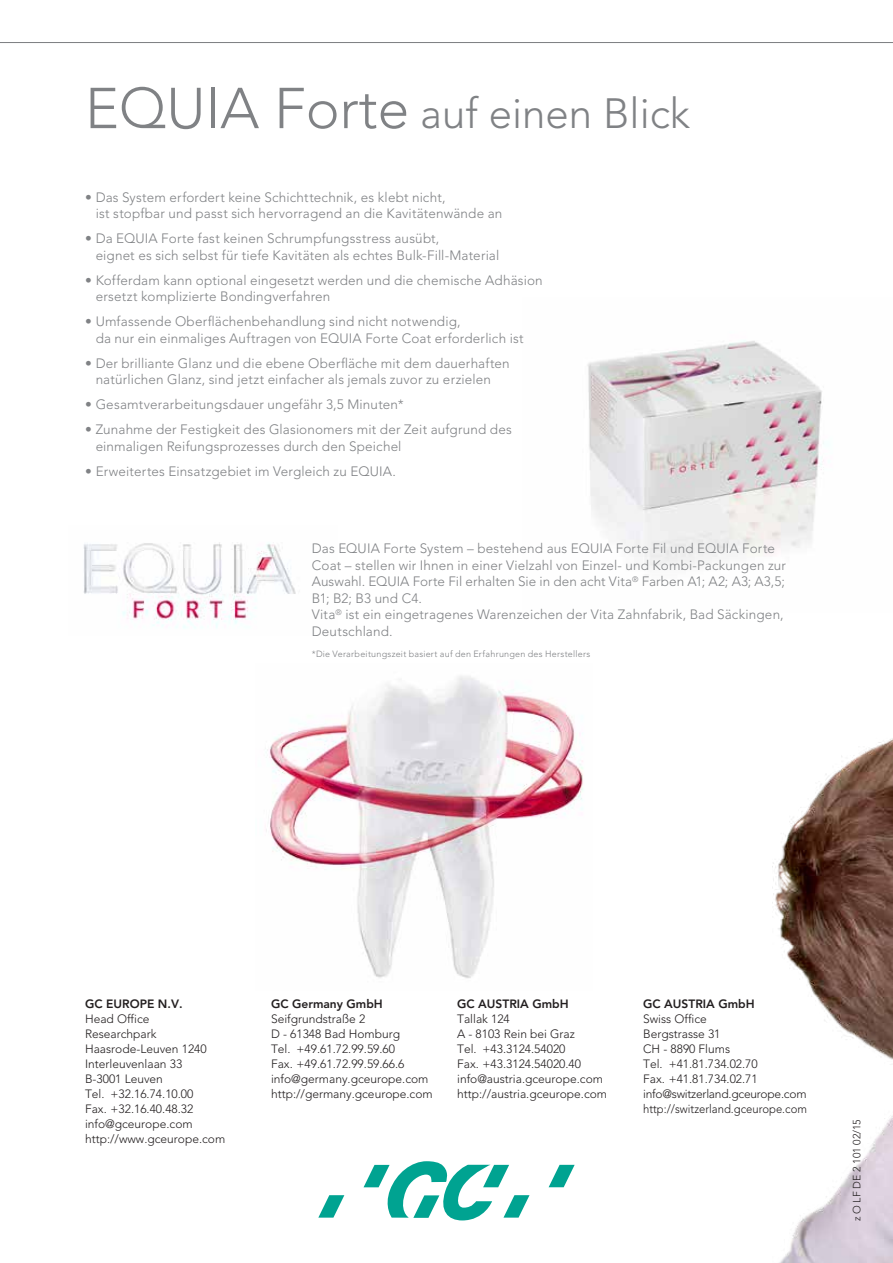
<style>
.page{position:relative;width:893px;height:1263px;background:#fff}
.page>*{position:absolute;margin:0;border:0;box-sizing:border-box;transform-origin:0 0}
.t1{font:300 42px "Avenir LT Std";color:#808285}
.t2{font:300 13.5px/16.5px "Avenir LT Std";letter-spacing:.01em;color:#808285}
.t3{font:300 12px/15px "Avenir LT Std";color:#231f20}
.t4{font:800 12px "Avenir LT Std";color:#231f20}
.t5{font:300 10.5px "Avenir LT Std";color:#231f20}
.t6{font:300 9px "Avenir LT Std";letter-spacing:.03em;color:#808285}
.s1{font-size:57px}
</style>
<div class="page">
<svg style="left:0;top:42px;width:893px;height:1px"></svg>
<svg style="left:549px;top:1165px;width:26px;height:22px"></svg>
<svg style="left:364px;top:1161px;width:165px;height:59px"></svg>
<svg style="left:318px;top:1195px;width:26px;height:22px"></svg>
<img style="left:266px;top:676px;width:316px;height:302px">
<img style="left:83px;top:542px;width:213px;height:86px">
<img style="left:582px;top:340px;width:311px;height:923px">
<h1 class="t1" style="left:85px;top:89px;width:607px"><span class="s1">EQUIA Forte</span> auf einen Blick</h1>
<p class="t2" style="left:96px;top:189px;width:408px;text-indent:-11px">• Das System erfordert keine Schichttechnik, es klebt nicht,<br>ist stopfbar und passt sich hervorragend an die Kavitätenwände an</p>
<p class="t2" style="left:96px;top:230px;width:405px;text-indent:-11px">• Da EQUIA Forte fast keinen Schrumpfungsstress ausübt,<br>eignet es sich selbst für tiefe Kavitäten als echtes Bulk-Fill-Material</p>
<p class="t2" style="left:96px;top:272px;width:449px;text-indent:-11px">• Kofferdam kann optional eingesetzt werden und die chemische Adhäsion ersetzt komplizierte Bondingverfahren</p>
<p class="t2" style="left:96px;top:313px;width:430px;text-indent:-11px">• Umfassende Oberflächenbehandlung sind nicht notwendig,<br>da nur ein einmaliges Auftragen von EQUIA Forte Coat erforderlich ist</p>
<p class="t2" style="left:85px;top:355px;width:426px;text-align:center">• Der brilliante Glanz und die ebene Oberfläche mit dem dauerhaften natürlichen Glanz, sind jetzt einfacher als jemals zuvor zu erzielen</p>
<p class="t2" style="left:85px;top:396px;width:320px">• Gesamtverarbeitungsdauer ungefähr 3,5 Minuten*</p>
<p class="t2" style="left:96px;top:421px;width:418px;text-indent:-11px">• Zunahme der Festigkeit des Glasionomers mit der Zeit aufgrund des einmaligen Reifungsprozesses durch den Speichel</p>
<p class="t2" style="left:85px;top:463px;width:312px">• Erweitertes Einsatzgebiet im Vergleich zu EQUIA.</p>
<p class="t2" style="left:312px;top:540px;width:476px">Das EQUIA Forte System – bestehend aus EQUIA Forte Fil und EQUIA Forte Coat – stellen wir Ihnen in einer Vielzahl von Einzel- und Kombi-Packungen zur Auswahl. EQUIA Forte Fil erhalten Sie in den acht Vita<sup>®</sup> Farben A1; A2; A3; A3,5; B1; B2; B3 und C4.<br>Vita<sup>®</sup> ist ein eingetragenes Warenzeichen der Vita Zahnfabrik, Bad Säckingen, Deutschland.</p>
<p class="t6" style="left:312px;top:648px;width:280px">*Die Verarbeitungszeit basiert auf den Erfahrungen des Herstellers</p>
<p class="t4" style="left:85px;top:997px;width:99px">GC EUROPE N.V.</p>
<p class="t3" style="left:85px;top:1012px;width:142px">Head Office<br>Researchpark<br>Haasrode-Leuven 1240<br>Interleuvenlaan 33<br>B-3001 Leuven<br>Tel. +32.16.74.10.00<br>Fax. +32.16.40.48.32 info@gceurope.com http://www.gceurope.com</p>
<p class="t4" style="left:271px;top:997px;width:113px">GC Germany GmbH</p>
<p class="t3" style="left:271px;top:1012px;width:163px">Seifgrundstraße 2<br>D - 61348 Bad Homburg<br>Tel. +49.61.72.99.59.60<br>Fax. +49.61.72.99.59.66.6 info@germany.gceurope.com http://germany.gceurope.com</p>
<p class="t4" style="left:457px;top:997px;width:113px">GC AUSTRIA GmbH</p>
<p class="t3" style="left:457px;top:1012px;width:152px">Tallak 124<br>A - 8103 Rein bei Graz<br>Tel. +43.3124.54020<br>Fax. +43.3124.54020.40 info@austria.gceurope.com http://austria.gceurope.com</p>
<p class="t4" style="left:643px;top:997px;width:113px">GC AUSTRIA GmbH</p>
<p class="t3" style="left:643px;top:1012px;width:165px">Swiss Office<br>Bergstrasse 31<br>CH - 8890 Flums<br>Tel. +41.81.734.02.70<br>Fax. +41.81.734.02.71 info@switzerland.gceurope.com http://switzerland.gceurope.com</p>
<p class="t5" style="left:851px;top:1221px;width:104px;rotate:-90deg">z O LF DE 2 101 02/15</p>
</div>
